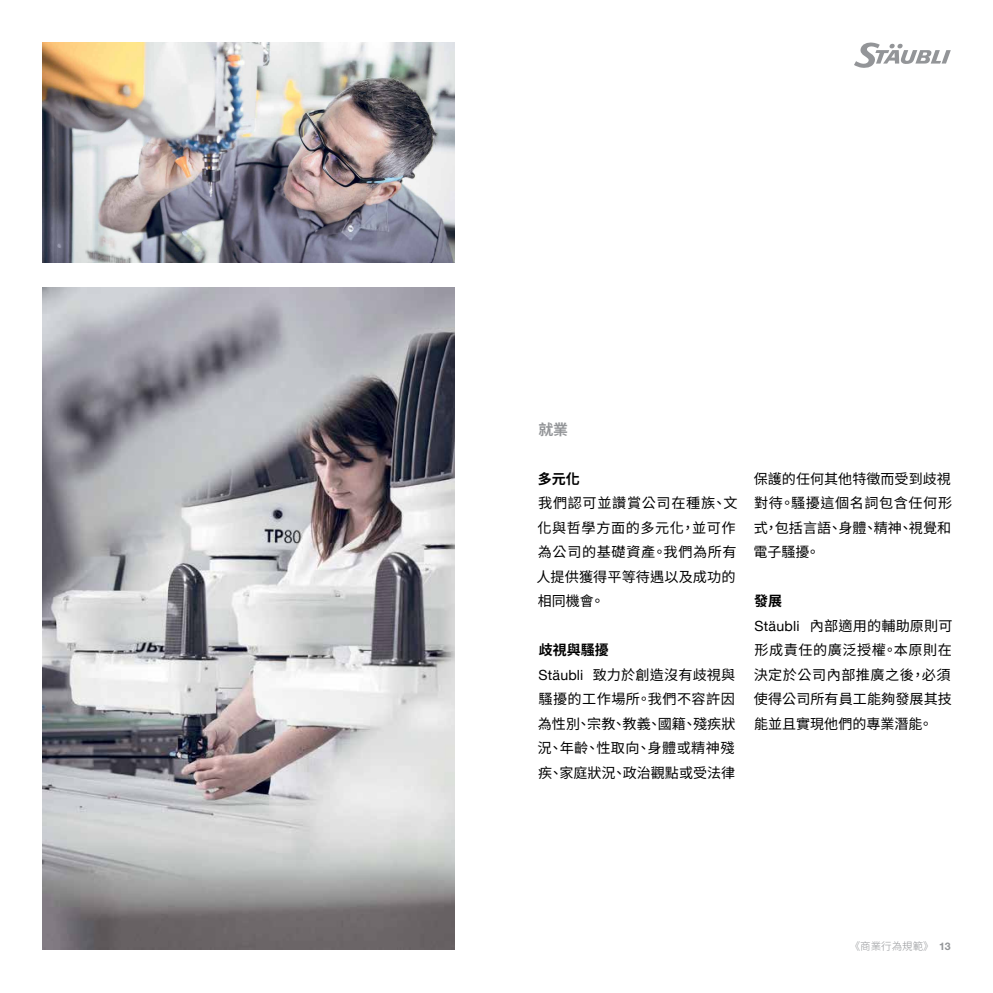
<style>
.page{position:relative;width:993px;height:993px;background:#fff}
.page>*{position:absolute;margin:0;border:0;box-sizing:border-box;transform-origin:0 0}
.t1{font:700 14.88px "Noto Sans CJ Ktc";color:#939598}
.t2{font:14px/24.5px "Noto Sans CJ Ktc";letter-spacing:.01em;color:#000}
.t3{font:14px/24.5px "Noto Sans CJ Ktc";letter-spacing:.04em;color:#000}
.t4{font:700 14px "Noto Sans CJ Ktc";color:#000}
.t5{font:300 10.5px "Noto Sans CJ Ktc";color:#939598}
.s1{font-weight:700}
.s2{font-family:"Helvetica Neue"}
.s3{font-family:"Helvetica Neue LT Std";font-weight:700}
</style>
<div class="page">
<img style="left:42px;top:42px;width:412px;height:221px">
<img style="left:42px;top:287px;width:412px;height:662px">
<svg style="left:854px;top:42px;width:96px;height:26px"></svg>
<p class="t1" style="left:538px;top:420px;width:31px">就業</p>
<p class="t4" style="left:537px;top:470px;width:43px">多元化</p>
<p class="t3" style="left:536px;top:491px;width:203px">我們認可並讚賞公司在種族、文化與哲學方面的多元化，並可作為公司的基礎資產。我們為所有人提供獲得平等待遇以及成功的相同機會。</p>
<p class="t2" style="left:537px;top:638px;width:199px"><span class="s1">歧視與騷擾<br></span><span class="s2">Stäubli</span> 致力於創造沒有歧視與騷擾的工作場所。我們不容許因為性別、宗教、教義、國籍、殘疾狀況、年齡、性取向、身體或精神殘疾、家庭狀況、政治觀點或受法律</p>
<p class="t2" style="left:753px;top:466px;width:200px;text-align:justify">保護的任何其他特徵而受到歧視對待。騷擾這個名詞包含任何形式，包括言語、身體、精神、視覺和電子騷擾。</p>
<p class="t2" style="left:753px;top:589px;width:200px"><span class="s1">發展<br></span><span class="s2">Stäubli</span> 內部適用的輔助原則可形成責任的廣泛授權。本原則在決定於公司內部推廣之後，必須使得公司所有員工能夠發展其技能並且實現他們的專業潛能。</p>
<p class="t5" style="left:849px;top:939px;width:102px">《商業行為規範》 <span class="s3">13</span></p>
</div>
